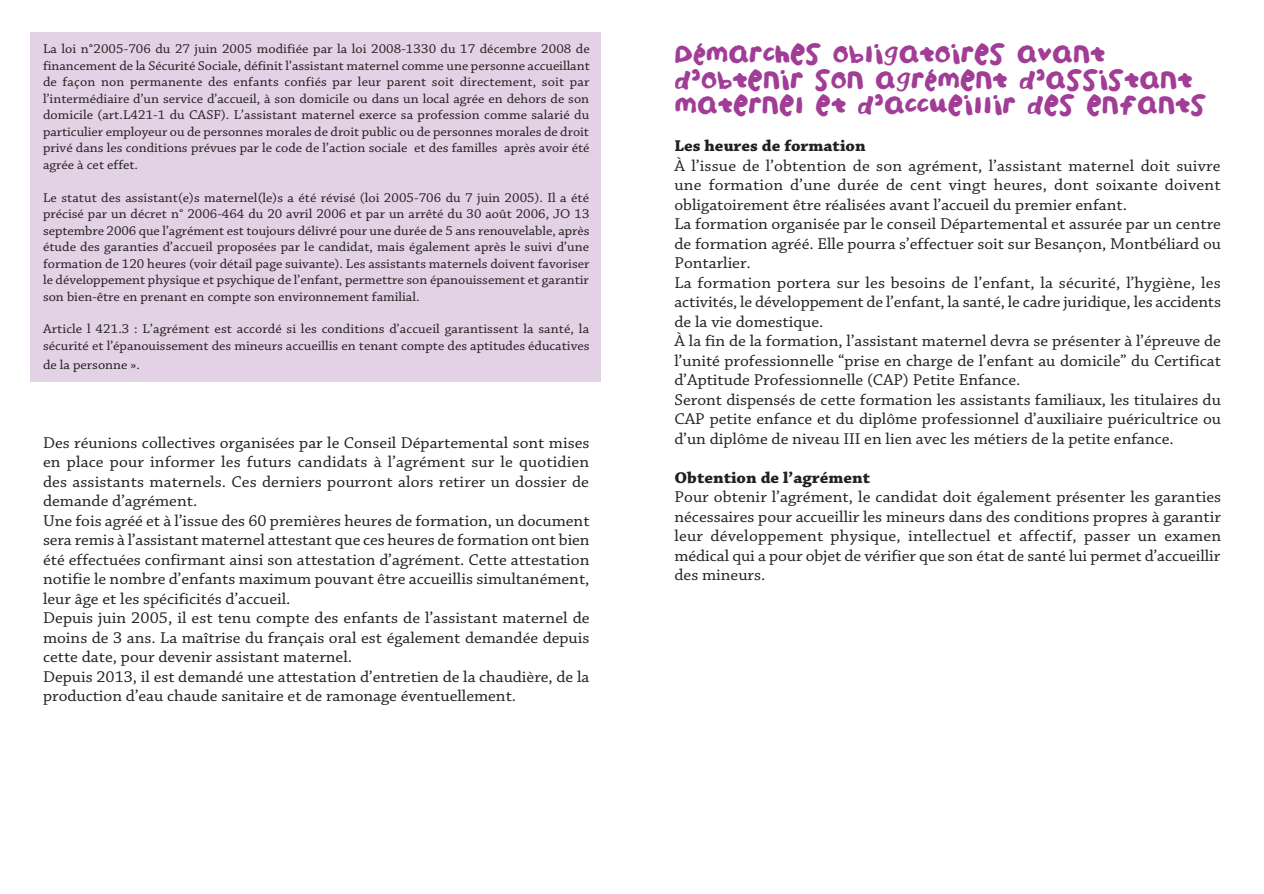
<style>
.page{position:relative;width:1264px;height:894px;background:#fff}
.page>*{position:absolute;margin:0;border:0;box-sizing:border-box;transform-origin:0 0}
.t1{font:22.5px/25.5px "Childs Play Age Nine";color:#a13d96}
.t2{font:16.5px/19.5px "Chaparral Pro";color:#231f20;scale:1.06 1}
.t3{font:700 16.5px "Chaparral Pro";color:#231f20;scale:1.06 1}
.t4{font:13.5px/16.5px "Chaparral Pro";color:#231f20;text-align:justify;scale:1.06 1}
</style>
<div class="page">
<div style="left:30px;top:32px;width:570px;height:350px;background:#e3d1e6"></div>
<p class="t4" style="left:43px;top:41px;width:517px">La loi n°2005-706 du 27 juin 2005 modifiée par la loi 2008-1330 du 17 décembre 2008 de financement de la Sécurité Sociale, définit l’assistant maternel comme une personne accueillant de façon non permanente des enfants confiés par leur parent soit directement, soit par l’intermédiaire d’un service d’accueil, à son domicile ou dans un local agrée en dehors de son domicile (art.L421-1 du CASF). L’assistant maternel exerce sa profession comme salarié du particulier employeur ou de personnes morales de droit public ou de personnes morales de droit privé dans les conditions prévues par le code de l’action sociale et des familles après avoir été agrée à cet effet.</p>
<p class="t4" style="left:43px;top:190px;width:517px">Le statut des assistant(e)s maternel(le)s a été révisé (loi 2005-706 du 7 juin 2005). Il a été précisé par un décret n° 2006-464 du 20 avril 2006 et par un arrêté du 30 août 2006, JO 13 septembre 2006 que l’agrément est toujours délivré pour une durée de 5 ans renouvelable, après étude des garanties d’accueil proposées par le candidat, mais également après le suivi d’une formation de 120 heures (voir détail page suivante). Les assistants maternels doivent favoriser le développement physique et psychique de l’enfant, permettre son épanouissement et garantir son bien-être en prenant en compte son environnement familial.</p>
<p class="t4" style="left:43px;top:321px;width:517px">Article l 421.3 : L’agrément est accordé si les conditions d’accueil garantissent la santé, la sécurité et l’épanouissement des mineurs accueillis en tenant compte des aptitudes éducatives</p>
<p class="t4" style="left:43px;top:357px;width:93px">de la personne ».</p>
<p class="t2" style="left:43px;top:433px;width:517px">Des réunions collectives organisées par le Conseil Départemental sont mises en place pour informer les futurs candidats à l’agrément sur le quotidien des assistants maternels. Ces derniers pourront alors retirer un dossier de demande d’agrément.<br>Une fois agréé et à l’issue des 60 premières heures de formation, un document sera remis à l’assistant maternel attestant que ces heures de formation ont bien été effectuées confirmant ainsi son attestation d’agrément. Cette attestation notifie le nombre d’enfants maximum pouvant être accueillis simultanément, leur âge et les spécificités d’accueil.<br>Depuis juin 2005, il est tenu compte des enfants de l’assistant maternel de moins de 3 ans. La maîtrise du français oral est également demandée depuis cette date, pour devenir assistant maternel.<br>Depuis 2013, il est demandé une attestation d’entretien de la chaudière, de la production d’eau chaude sanitaire et de ramonage éventuellement.</p>
<h1 class="t1" style="left:674px;top:41px;width:534px">DÉMARCHES OBLIGATOIRES AVANT<br>D’OBTENIR SON AGRÉMENT D’ASSISTANT<br>MATERNEL ET D’ACCUEILLIR DES ENFANTS</h1>
<p class="t3" style="left:674px;top:136px;width:182px">Les heures de formation</p>
<p class="t2" style="left:674px;top:156px;width:517px">À l’issue de l’obtention de son agrément, l’assistant maternel doit suivre une formation d’une durée de cent vingt heures, dont soixante doivent obligatoirement être réalisées avant l’accueil du premier enfant.<br>La formation organisée par le conseil Départemental et assurée par un centre de formation agréé. Elle pourra s’effectuer soit sur Besançon, Montbéliard ou Pontarlier.<br>La formation portera sur les besoins de l’enfant, la sécurité, l’hygiène, les activités, le développement de l’enfant, la santé, le cadre juridique, les accidents de la vie domestique.<br>À la fin de la formation, l’assistant maternel devra se présenter à l’épreuve de l’unité professionnelle “prise en charge de l’enfant au domicile” du Certificat d’Aptitude Professionnelle (CAP) Petite Enfance.<br>Seront dispensés de cette formation les assistants familiaux, les titulaires du CAP petite enfance et du diplôme professionnel d’auxiliaire puéricultrice ou d’un diplôme de niveau III en lien avec les métiers de la petite enfance.</p>
<p class="t3" style="left:674px;top:468px;width:186px">Obtention de l’agrément</p>
<p class="t2" style="left:674px;top:488px;width:517px;text-align:justify">Pour obtenir l’agrément, le candidat doit également présenter les garanties nécessaires pour accueillir les mineurs dans des conditions propres à garantir leur développement physique, intellectuel et affectif, passer un examen médical qui a pour objet de vérifier que son état de santé lui permet d’accueillir des mineurs.</p>
</div>
